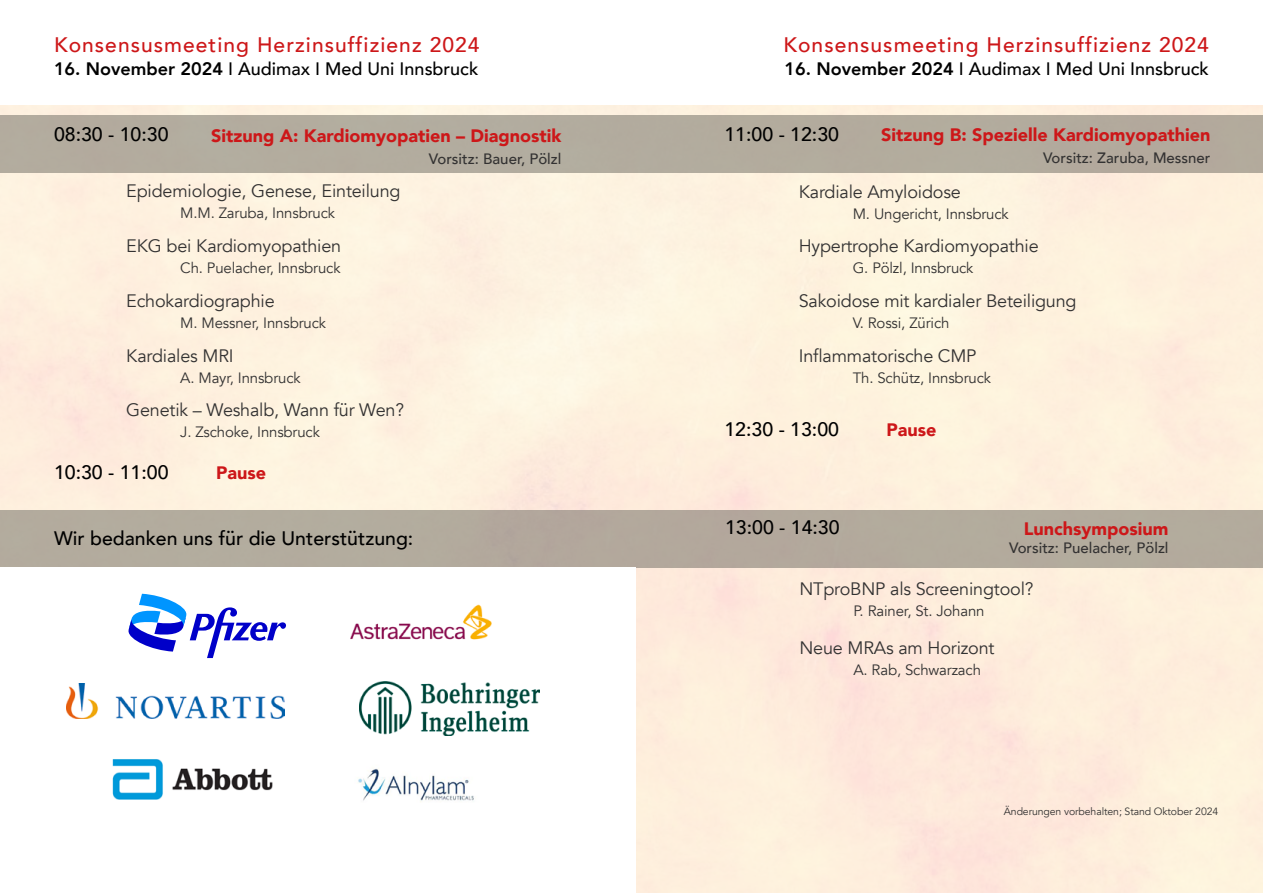
<style>
.page{position:relative;width:1263px;height:893px;background:#fff}
.page>*{position:absolute;margin:0;border:0;box-sizing:border-box;transform-origin:0 0}
.t1{font:500 21px "Avenir";letter-spacing:.05em;color:#cd1719}
.t2{font:500 19.5px "Avenir";color:#000}
.t3{font:18px "Avenir";letter-spacing:-.01em;color:#333232}
.t4{font:900 18px "Avenir";color:#cd1719}
.t5{font:500 18px "Avenir";color:#000}
.t6{font:15px "Avenir";letter-spacing:-.01em;color:#333232}
.t7{font:500 15px "Avenir";color:#333232}
.t8{font:10.5px "Avenir";letter-spacing:-.01em;color:#333232}
.s1{font-weight:800}
</style>
<div class="page">
<div style="left:0;top:116px;width:1263px;height:57px;background:#b3ac9e"></div>
<div style="left:0;top:510px;width:1263px;height:58px;background:#b3ab9d"></div>
<img style="left:67px;top:683px;width:217px;height:36px">
<img style="left:350px;top:604px;width:142px;height:36px">
<svg style="left:129px;top:594px;width:157px;height:64px"></svg>
<img style="left:359px;top:681px;width:180px;height:55px">
<img style="left:112px;top:759px;width:161px;height:41px">
<img style="left:358px;top:768px;width:116px;height:34px">
<p class="t1" style="left:54px;top:27px;width:427px">Konsensusmeeting Herzinsuffizienz 2024</p>
<p class="t5" style="left:54px;top:53px;width:426px"><span class="s1">16. November 2024</span> I Audimax I Med Uni Innsbruck</p>
<p class="t1" style="left:783px;top:27px;width:427px">Konsensusmeeting Herzinsuffizienz 2024</p>
<p class="t5" style="left:785px;top:53px;width:426px"><span class="s1">16. November 2024</span> I Audimax I Med Uni Innsbruck</p>
<p class="t2" style="left:724px;top:117px;width:116px">11:00 - 12:30</p>
<p class="t2" style="left:54px;top:118px;width:116px">08:30 - 10:30</p>
<p class="t4" style="left:881px;top:120px;width:331px">Sitzung B: Spezielle Kardiomyopathien</p>
<p class="t7" style="left:1043px;top:145px;width:169px">Vorsitz: Zaruba, Messner</p>
<p class="t3" style="left:799px;top:181px;width:164px">Kardiale Amyloidose</p>
<p class="t6" style="left:853px;top:205px;width:157px">M. Ungericht, Innsbruck</p>
<p class="t3" style="left:799px;top:235px;width:241px">Hypertrophe Kardiomyopathie</p>
<p class="t6" style="left:853px;top:259px;width:122px">G. Pölzl, Innsbruck</p>
<p class="t3" style="left:799px;top:290px;width:279px">Sakoidose mit kardialer Beteiligung</p>
<p class="t6" style="left:853px;top:314px;width:98px">V. Rossi, Zürich</p>
<p class="t3" style="left:799px;top:345px;width:179px">Inflammatorische CMP</p>
<p class="t6" style="left:853px;top:369px;width:140px">Th. Schütz, Innsbruck</p>
<p class="t4" style="left:211px;top:120px;width:352px">Sitzung A: Kardiomyopatien – Diagnostik</p>
<p class="t7" style="left:429px;top:145px;width:134px">Vorsitz: Bauer, Pölzl</p>
<p class="t3" style="left:126px;top:180px;width:276px">Epidemiologie, Genese, Einteilung</p>
<p class="t6" style="left:180px;top:204px;width:156px">M.M. Zaruba, Innsbruck</p>
<p class="t3" style="left:126px;top:235px;width:216px">EKG bei Kardiomyopathien</p>
<p class="t6" style="left:180px;top:259px;width:162px">Ch. Puelacher, Innsbruck</p>
<p class="t3" style="left:126px;top:290px;width:150px">Echokardiographie</p>
<p class="t6" style="left:180px;top:314px;width:147px">M. Messner, Innsbruck</p>
<p class="t3" style="left:126px;top:345px;width:109px">Kardiales MRI</p>
<p class="t6" style="left:180px;top:368px;width:122px">A. Mayr, Innsbruck</p>
<p class="t3" style="left:126px;top:399px;width:279px">Genetik – Weshalb, Wann für Wen?</p>
<p class="t6" style="left:180px;top:423px;width:141px">J. Zschoke, Innsbruck</p>
<p class="t2" style="left:724px;top:413px;width:116px">12:30 - 13:00</p>
<p class="t4" style="left:886px;top:415px;width:52px">Pause</p>
<p class="t2" style="left:54px;top:455px;width:116px">10:30 - 11:00</p>
<p class="t4" style="left:216px;top:457px;width:52px">Pause</p>
<p class="t2" style="left:54px;top:521px;width:361px">Wir bedanken uns für die Unterstützung:</p>
<p class="t2" style="left:725px;top:510px;width:116px">13:00 - 14:30</p>
<p class="t4" style="left:1024px;top:513px;width:146px">Lunchsymposium</p>
<p class="t7" style="left:1009px;top:534px;width:161px">Vorsitz: Puelacher, Pölzl</p>
<p class="t3" style="left:799px;top:578px;width:235px">NTproBNP als Screeningtool?</p>
<p class="t6" style="left:853px;top:602px;width:133px">P. Rainer, St. Johann</p>
<p class="t3" style="left:799px;top:637px;width:197px">Neue MRAs am Horizont</p>
<p class="t6" style="left:853px;top:661px;width:129px">A. Rab, Schwarzach</p>
<p class="t8" style="left:1004px;top:805px;width:216px">Änderungen vorbehalten; Stand Oktober 2024</p>
</div>
